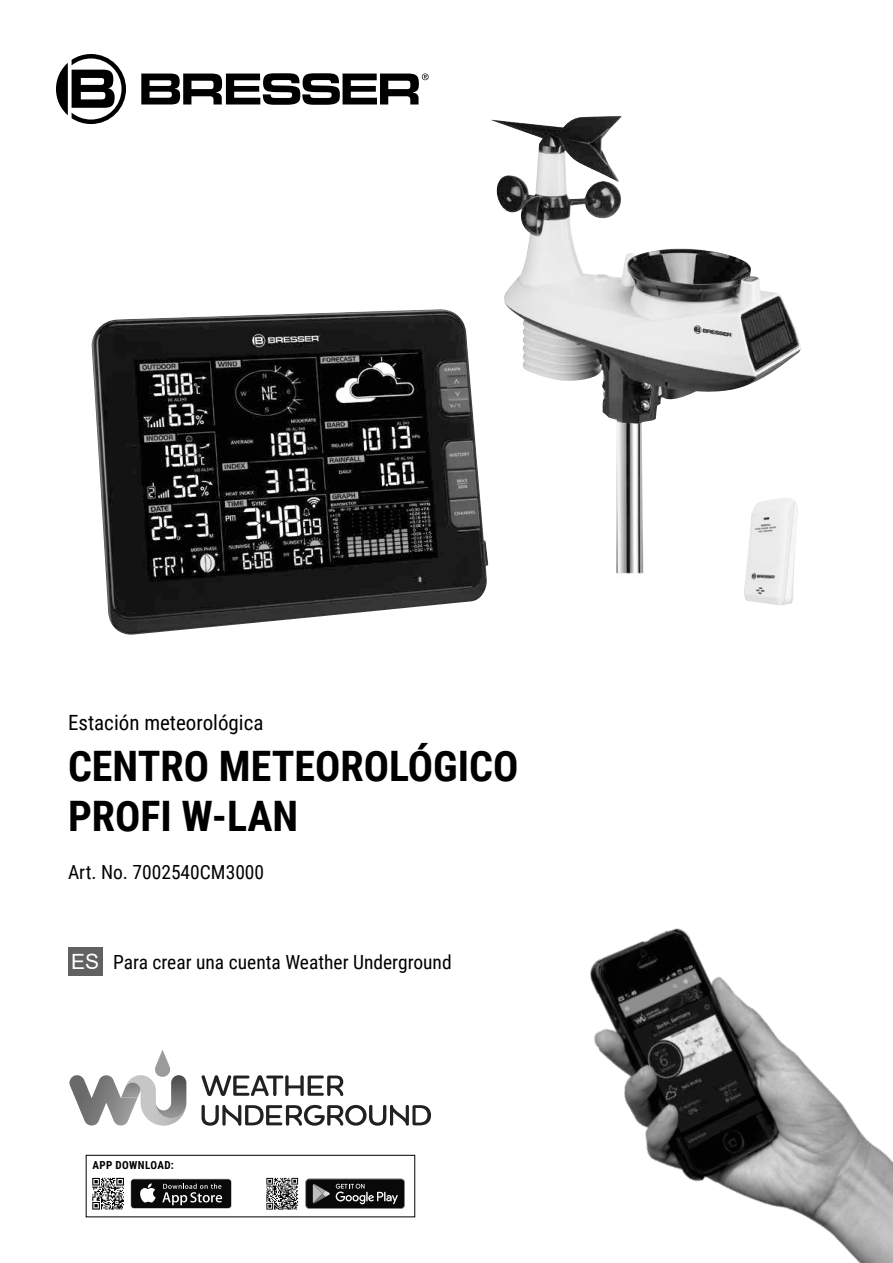
<style>
.page{position:relative;width:893px;height:1263px;background:#fff}
.page>*{position:absolute;margin:0;border:0;box-sizing:border-box;transform-origin:0 0}
.t1{font:700 42px/50.4px "Roboto Condensed";color:#000}
.t2{font:21px "Roboto Condensed";color:#000}
.t3{font:19.5px "Roboto Condensed";color:#000}
.t4{font:700 11.1px "Roboto Condensed";letter-spacing:.035em;color:#000}
.s1{font-family:"Arial";font-size:21px;color:#fff}
</style>
<div class="page">
<img style="left:590px;top:928px;width:303px;height:335px">
<div style="left:68px;top:948px;width:34px;height:28px;background:#616161"></div>
<svg style="left:69px;top:1050px;width:117px;height:76px"></svg>
<img style="left:121px;top:1082px;width:20px;height:15px">
<svg style="left:202px;top:1075px;width:141px;height:21px"></svg>
<svg style="left:202px;top:1105px;width:229px;height:21px"></svg>
<div style="left:86px;top:1155px;width:329px;height:62px;border:1px solid #000"></div>
<svg style="left:92px;top:1178px;width:32px;height:31px"></svg>
<svg style="left:266px;top:1178px;width:32px;height:31px"></svg>
<div style="left:130px;top:1179px;width:102px;height:30px;background:#c9c9c9;border-radius:4px"></div>
<div style="left:131px;top:1179px;width:100px;height:29px;background:#090909;border-radius:3px"></div>
<svg style="left:140px;top:1183px;width:16px;height:19px"></svg>
<svg style="left:162px;top:1183px;width:60px;height:22px"></svg>
<div style="left:304px;top:1175px;width:104px;height:37px;background:linear-gradient(to right,#fff,#fff)"></div>
<svg style="left:305px;top:1179px;width:100px;height:30px"></svg>
<svg style="left:141px;top:73px;width:288px;height:32px"></svg>
<svg style="left:56px;top:54px;width:70px;height:70px"></svg>
<img style="left:92px;top:309px;width:396px;height:326px">
<img style="left:491px;top:116px;width:310px;height:458px">
<img style="left:743px;top:497px;width:55px;height:108px">
<p class="t2" style="left:68px;top:708px;width:197px">Estación meteorológica</p>
<h1 class="t1" style="left:68px;top:739px;width:452px">CENTRO METEOROLÓGICO<br>PROFI W-LAN</h1>
<p class="t3" style="left:68px;top:858px;width:198px">Art. No. 7002540CM3000</p>
<p class="t3" style="left:71px;top:948px;width:382px"><span class="s1">ES</span> Para crear una cuenta Weather Underground</p>
<p class="t4" style="left:92px;top:1157px;width:83px">APP DOWNLOAD:</p>
</div>
